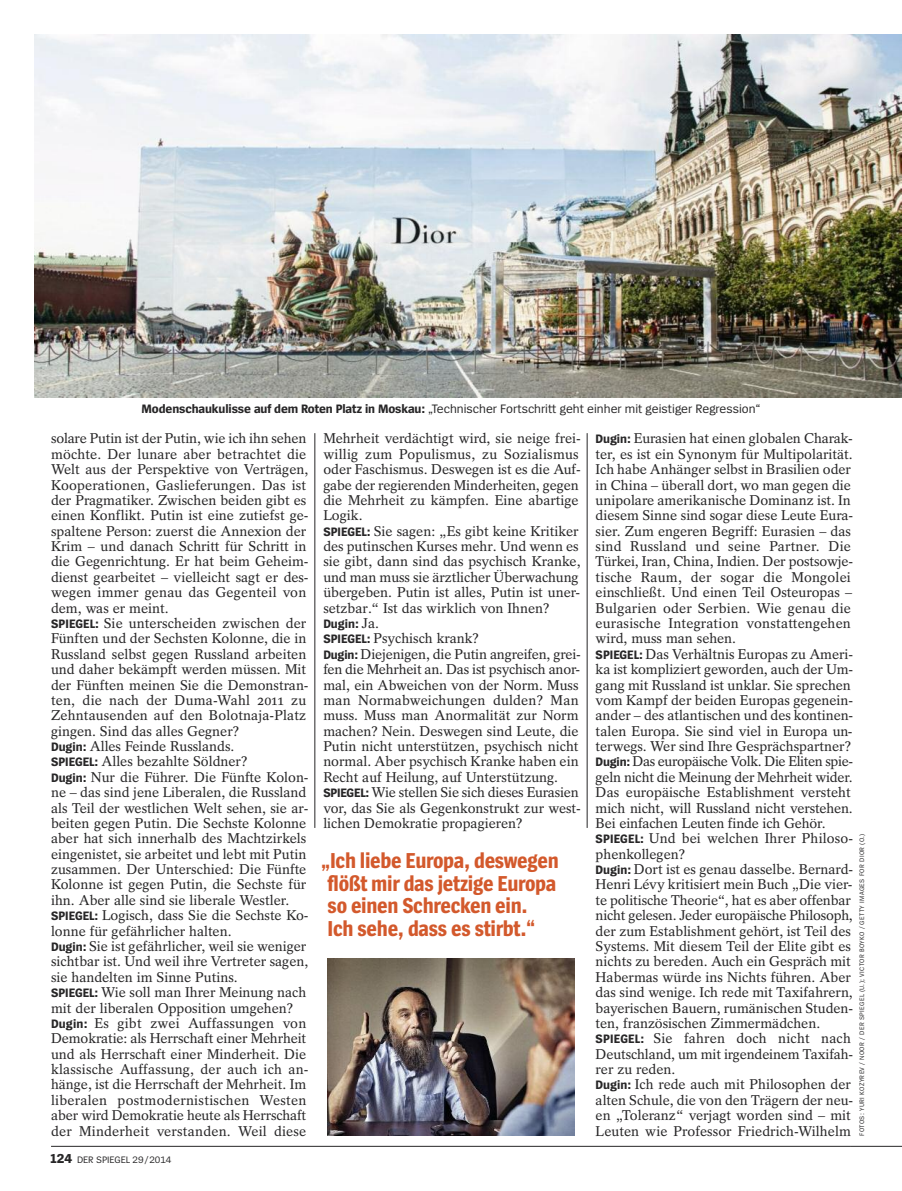
<style>
.page{position:relative;width:902px;height:1191px;background:#fff}
.page>*{position:absolute;margin:0;border:0;box-sizing:border-box;transform-origin:0 0}
.t1{font:700 22.5px/22.5px "Spiegel Sans Cd";letter-spacing:-.015em;color:#d3592c}
.t2{font:14.1px/15.3px "Spiegel Serif";color:#272627}
.t3{font:12.75px "Spiegel Sans";color:#272627}
.t4{font:700 12.75px "Spiegel Sans";color:#272627}
.t5{font:9.75px "Spiegel Sans";letter-spacing:-.005em;color:#272627}
.t6{font:6.75px "Spiegel Sans";letter-spacing:.05em;color:#272627}
.s1{font-weight:700}
.s2{font-family:"Spiegel Sans";font-weight:700;font-size:12.75px}
.s3{font-family:"Spiegel Serif";font-weight:400;font-size:14.1px}
.s4{font-weight:700;font-size:13.5px}
</style>
<div class="page">
<hr style="left:51px;top:1146px;width:799px;height:1px;background:#272627">
<hr style="left:850px;top:1146px;width:51px;height:1px;background:#272627">
<hr style="left:314px;top:433px;width:1px;height:395px;background:#272627">
<hr style="left:587px;top:433px;width:1px;height:395px;background:#272627">
<img style="left:327px;top:958px;width:247px;height:177px">
<img style="left:34px;top:34px;width:867px;height:363px">
<p class="t3" style="left:141px;top:404px;width:620px"><span class="s1">Modenschaukulisse auf dem Roten Platz in Moskau:</span> „Technischer Fortschritt geht einher mit geistiger Regression“</p>
<p class="t2" style="left:51px;top:432px;width:259px">solare Putin ist der Putin, wie ich ihn sehen möchte. Der lunare aber betrachtet die Welt aus der Perspektive von Verträgen, Kooperationen, Gaslieferungen. Das ist der Pragmatiker. Zwischen beiden gibt es einen Konflikt. Putin ist eine zutiefst ge&shy;spaltene Person: zuerst die Annexion der Krim – und danach Schritt für Schritt in die Gegenrichtung. Er hat beim Geheim&shy;dienst gearbeitet – vielleicht sagt er des&shy;wegen immer genau das Gegenteil von dem, was er meint.<br><span class="s2">SPIEGEL:</span> Sie unterscheiden zwischen der Fünften und der Sechsten Kolonne, die in Russland selbst gegen Russland arbeiten und daher bekämpft werden müssen. Mit der Fünften meinen Sie die Demonstran&shy;ten, die nach der Duma-Wahl 2011 zu Zehntausenden auf den Bolotnaja-Platz gingen. Sind das alles Gegner?<br><span class="s2">Dugin:</span> Alles Feinde Russlands.<br><span class="s2">SPIEGEL:</span> Alles bezahlte Söldner?<br><span class="s2">Dugin:</span> Nur die Führer. Die Fünfte Kolon&shy;ne – das sind jene Liberalen, die Russland als Teil der westlichen Welt sehen, sie ar&shy;beiten gegen Putin. Die Sechste Kolonne aber hat sich innerhalb des Machtzirkels eingenistet, sie arbeitet und lebt mit Putin zusammen. Der Unterschied: Die Fünfte Kolonne ist gegen Putin, die Sechste für ihn. Aber alle sind sie liberale Westler.<br><span class="s2">SPIEGEL:</span> Logisch, dass Sie die Sechste Ko&shy;lonne für gefährlicher halten.<br><span class="s2">Dugin:</span> Sie ist gefährlicher, weil sie weniger sichtbar ist. Und weil ihre Vertreter sagen, sie handelten im Sinne Putins.<br><span class="s2">SPIEGEL:</span> Wie soll man Ihrer Meinung nach mit der liberalen Opposition umgehen?<br><span class="s2">Dugin:</span> Es gibt zwei Auffassungen von Demokratie: als Herrschaft einer Mehrheit und als Herrschaft einer Minderheit. Die klassische Auffassung, der auch ich an&shy;hänge, ist die Herrschaft der Mehrheit. Im liberalen postmodernistischen Westen aber wird Demokratie heute als Herrschaft der Minderheit verstanden. Weil diese</p>
<p class="t2" style="left:323px;top:432px;width:259px">Mehrheit verdächtigt wird, sie neige frei&shy;willig zum Populismus, zu Sozialismus oder Faschismus. Deswegen ist es die Auf&shy;gabe der regierenden Minderheiten, gegen die Mehrheit zu kämpfen. Eine abartige Logik.<br><span class="s2">SPIEGEL:</span> Sie sagen: „Es gibt keine Kritiker des putinschen Kurses mehr. Und wenn es sie gibt, dann sind das psychisch Kranke, und man muss sie ärztlicher Überwachung übergeben. Putin ist alles, Putin ist uner&shy;setzbar.“ Ist das wirklich von Ihnen?</p>
<p class="t4" style="left:323px;top:619px;width:57px">Dugin: <span class="s3">Ja.</span></p>
<p class="t2" style="left:323px;top:632px;width:259px"><span class="s2">SPIEGEL:</span> Psychisch krank?<br><span class="s2">Dugin:</span> Diejenigen, die Putin angreifen, grei&shy;fen die Mehrheit an. Das ist psychisch anor&shy;mal, ein Abweichen von der Norm. Muss man Normabweichungen dulden? Man muss. Muss man Anormalität zur Norm machen? Nein. Deswegen sind Leute, die Putin nicht unterstützen, psychisch nicht normal. Aber psychisch Kranke haben ein Recht auf Heilung, auf Unterstützung.<br><span class="s2">SPIEGEL:</span> Wie stellen Sie sich dieses Eurasien vor, das Sie als Gegenkonstrukt zur west&shy;lichen Demokratie propagieren?</p>
<h1 class="t1" style="left:321px;top:851px;width:239px">„Ich liebe Europa, deswegen flößt mir das jetzige Europa so einen Schrecken ein.<br>Ich sehe, dass es stirbt.“</h1>
<p class="t5" style="left:51px;top:1156px;width:122px"><span class="s4">124</span> DER SPIEGEL 29/2014</p>
<p class="t2" style="left:595px;top:432px;width:259px"><span class="s2">Dugin:</span> Eurasien hat einen globalen Charak&shy;ter, es ist ein Synonym für Multipolarität.<br>Ich habe Anhänger selbst in Brasilien oder in China – überall dort, wo man gegen die unipolare amerikanische Dominanz ist. In diesem Sinne sind sogar diese Leute Eura&shy;sier. Zum engeren Begriff: Eurasien – das sind Russland und seine Partner. Die Türkei, Iran, China, Indien. Der postsowje&shy;tische Raum, der sogar die Mongolei einschließt. Und einen Teil Osteuropas – Bulgarien oder Serbien. Wie genau die eurasische Integration vonstattengehen wird, muss man sehen.<br><span class="s2">SPIEGEL:</span> Das Verhältnis Europas zu Ameri&shy;ka ist kompliziert geworden, auch der Um&shy;gang mit Russland ist unklar. Sie sprechen vom Kampf der beiden Europas gegenein&shy;ander – des atlantischen und des kontinen&shy;talen Europa. Sie sind viel in Europa un&shy;terwegs. Wer sind Ihre Gesprächspartner?<br><span class="s2">Dugin:</span> Das europäische Volk. Die Eliten spie&shy;geln nicht die Meinung der Mehrheit wider.<br>Das europäische Establishment versteht mich nicht, will Russland nicht verstehen.<br>Bei einfachen Leuten finde ich Gehör.<br><span class="s2">SPIEGEL:</span> Und bei welchen Ihrer Philoso&shy;phenkollegen?<br><span class="s2">Dugin:</span> Dort ist es genau dasselbe. Bernard-Henri Lévy kritisiert mein Buch „Die vier&shy;te politische Theorie“, hat es aber offenbar nicht gelesen. Jeder europäische Philosoph, der zum Establishment gehört, ist Teil des Systems. Mit diesem Teil der Elite gibt es nichts zu bereden. Auch ein Gespräch mit Habermas würde ins Nichts führen. Aber das sind wenige. Ich rede mit Taxifahrern, bayerischen Bauern, rumänischen Studen&shy;ten, französischen Zimmermädchen.<br><span class="s2">SPIEGEL:</span> Sie fahren doch nicht nach Deutschland, um mit irgendeinem Taxifah&shy;rer zu reden.<br><span class="s2">Dugin:</span> Ich rede auch mit Philosophen der alten Schule, die von den Trägern der neu&shy;en „Toleranz“ verjagt worden sind – mit Leuten wie Professor Friedrich-Wilhelm</p>
<p class="t6" style="left:859px;top:1135px;width:303px;rotate:-90deg">FOTOS: YURI KOZYREV / NOOR / DER SPIEGEL (U.); VICTOR BOYKO / GETTY IMAGES FOR DIOR (O.)</p>
</div>
